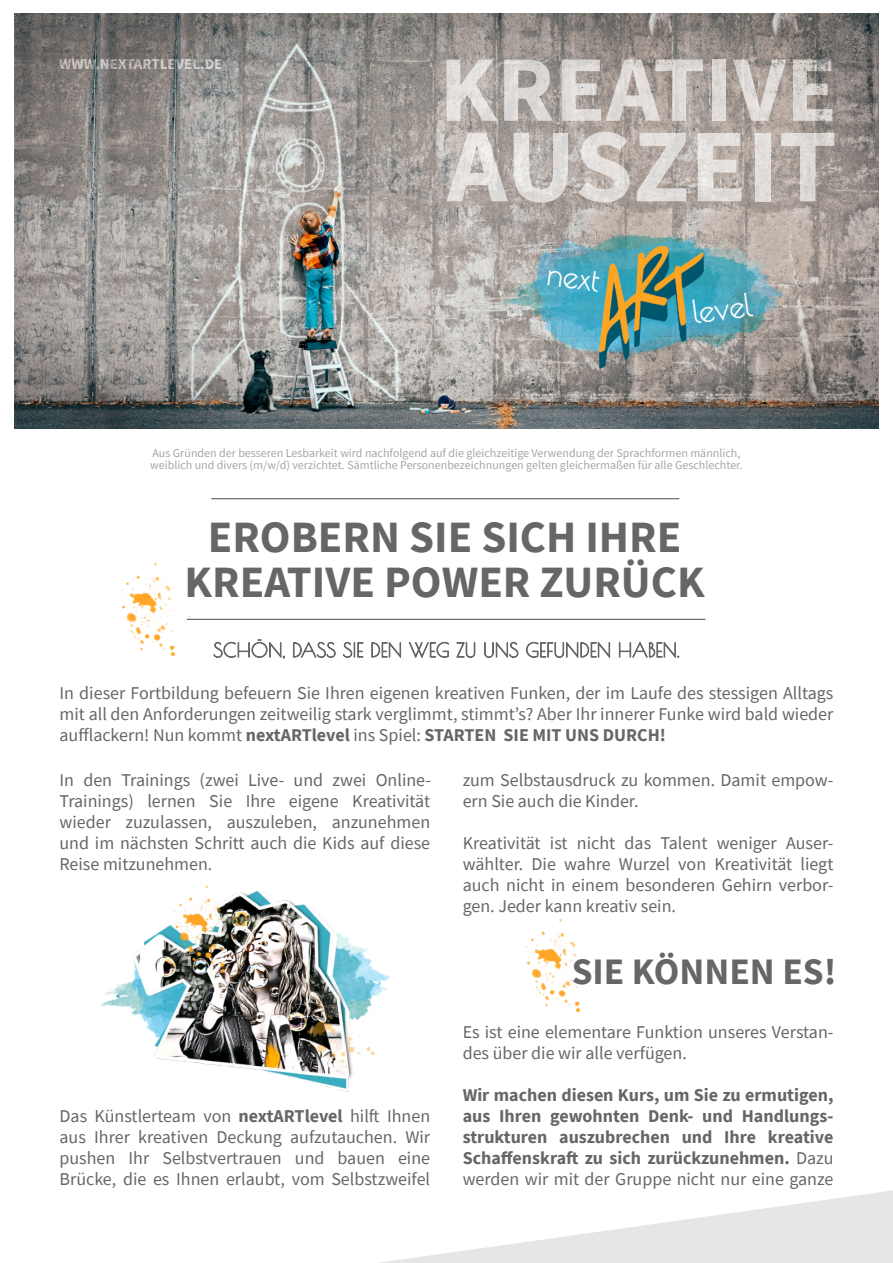
<style>
.page{position:relative;width:893px;height:1263px;background:#fff}
.page>*{position:absolute;margin:0;border:0;box-sizing:border-box;transform-origin:0 0}
.t1{font:700 104.85px "Source Sans Pro";color:#cfcfcf}
.t2{font:700 93.9px "Source Sans Pro";color:#cfcfcf}
.t3{font:700 44.7px/44.7px "Source Sans Pro";color:#666;text-align:center}
.t4{font:700 37.2px "Source Sans Pro";color:#666}
.t5{font:18px/21px "Source Sans Pro";color:#666;text-align:justify}
.t6{font:700 18px/21px "Source Sans Pro";color:#666;text-align:justify}
.t7{font:700 15px "Source Sans Pro";color:#cfcfcf}
.t8{font:12px/12px "Source Sans Pro";color:#a6a6a6}
.s1{font-weight:700}
.s2{font-weight:400}
</style>
<div class="page">
<img style="left:14px;top:13px;width:865px;height:415px">
<img style="left:491px;top:206px;width:299px;height:173px">
<hr style="left:187px;top:619px;width:518px;height:1px;background:#666">
<hr style="left:212px;top:498px;width:467px;height:1px;background:#666">
<img style="left:523px;top:919px;width:83px;height:94px">
<svg style="left:214px;top:639px;width:71px;height:20px"></svg>
<svg style="left:293px;top:642px;width:43px;height:16px"></svg>
<svg style="left:343px;top:642px;width:20px;height:16px"></svg>
<svg style="left:371px;top:642px;width:30px;height:16px"></svg>
<svg style="left:409px;top:642px;width:40px;height:16px"></svg>
<svg style="left:456px;top:642px;width:19px;height:16px"></svg>
<svg style="left:484px;top:641px;width:34px;height:17px"></svg>
<svg style="left:526px;top:641px;width:84px;height:17px"></svg>
<svg style="left:619px;top:642px;width:60px;height:16px"></svg>
<img style="left:100px;top:885px;width:290px;height:207px">
<img style="left:118px;top:563px;width:90px;height:94px">
<svg style="left:379px;top:1190px;width:514px;height:73px"></svg>
<p class="t7" style="left:59px;top:58px;width:165px">WWW.NEXTARTLEVEL.DE</p>
<h2 class="t2" style="left:439px;top:50px;width:400px">KREATIVE</h2>
<h1 class="t1" style="left:447px;top:123px;width:391px">AUSZEIT</h1>
<p class="t8" style="left:150px;top:448px;width:594px">Aus Gründen der besseren Lesbarkeit wird nachfolgend auf die gleichzeitige Verwendung der Sprachformen männlich, weiblich und divers (m/w/d) verzichtet. Sämtliche Personenbezeichnungen gelten gleichermaßen für alle Geschlechter.</p>
<h3 class="t3" style="left:184px;top:519px;width:522px">EROBERN SIE SICH IHRE<br>KREATIVE POWER ZURÜCK</h3>
<p class="t5" style="left:60px;top:683px;width:775px">In dieser Fortbildung befeuern Sie Ihren eigenen kreativen Funken, der im Laufe des stessigen Alltags mit all den Anforderungen zeitweilig stark verglimmt, stimmt’s? Aber Ihr innerer Funke wird bald wieder aufflackern! Nun kommt <span class="s1">nextARTlevel</span> ins Spiel: <span class="s1">STARTEN SIE MIT UNS DURCH!</span></p>
<p class="t5" style="left:60px;top:771px;width:373px">In den Trainings (zwei Live- und zwei Online-Trainings) lernen Sie Ihre eigene Kreativität wieder zuzulassen, auszuleben, anzunehmen und im nächsten Schritt auch die Kids auf diese Reise mitzunehmen.</p>
<p class="t5" style="left:60px;top:1107px;width:372px">Das Künstlerteam von <span class="s1">nextARTlevel</span> hilft Ihnen aus Ihrer kreativen Deckung aufzutauchen. Wir pushen Ihr Selbstvertrauen und bauen eine Brücke, die es Ihnen erlaubt, vom Selbstzweifel</p>
<p class="t5" style="left:463px;top:771px;width:372px">zum Selbstausdruck zu kommen. Damit empow&shy;ern Sie auch die Kinder.</p>
<p class="t5" style="left:463px;top:834px;width:372px">Kreativität ist nicht das Talent weniger Auser&shy;wählter. Die wahre Wurzel von Kreativität liegt auch nicht in einem besonderen Gehirn verbor&shy;gen. Jeder kann kreativ sein.</p>
<h3 class="t4" style="left:572px;top:956px;width:266px">SIE KÖNNEN ES!</h3>
<p class="t5" style="left:463px;top:1023px;width:372px">Es ist eine elementare Funktion unseres Verstan&shy;des über die wir alle verfügen.</p>
<p class="t6" style="left:463px;top:1086px;width:372px">Wir machen diesen Kurs, um Sie zu ermutigen, aus Ihren gewohnten Denk- und Handlungs&shy;strukturen auszubrechen und Ihre kreative Schaffenskraft zu sich zurückzunehmen. <span class="s2">Dazu werden wir mit der Gruppe nicht nur eine ganze</span></p>
</div>
